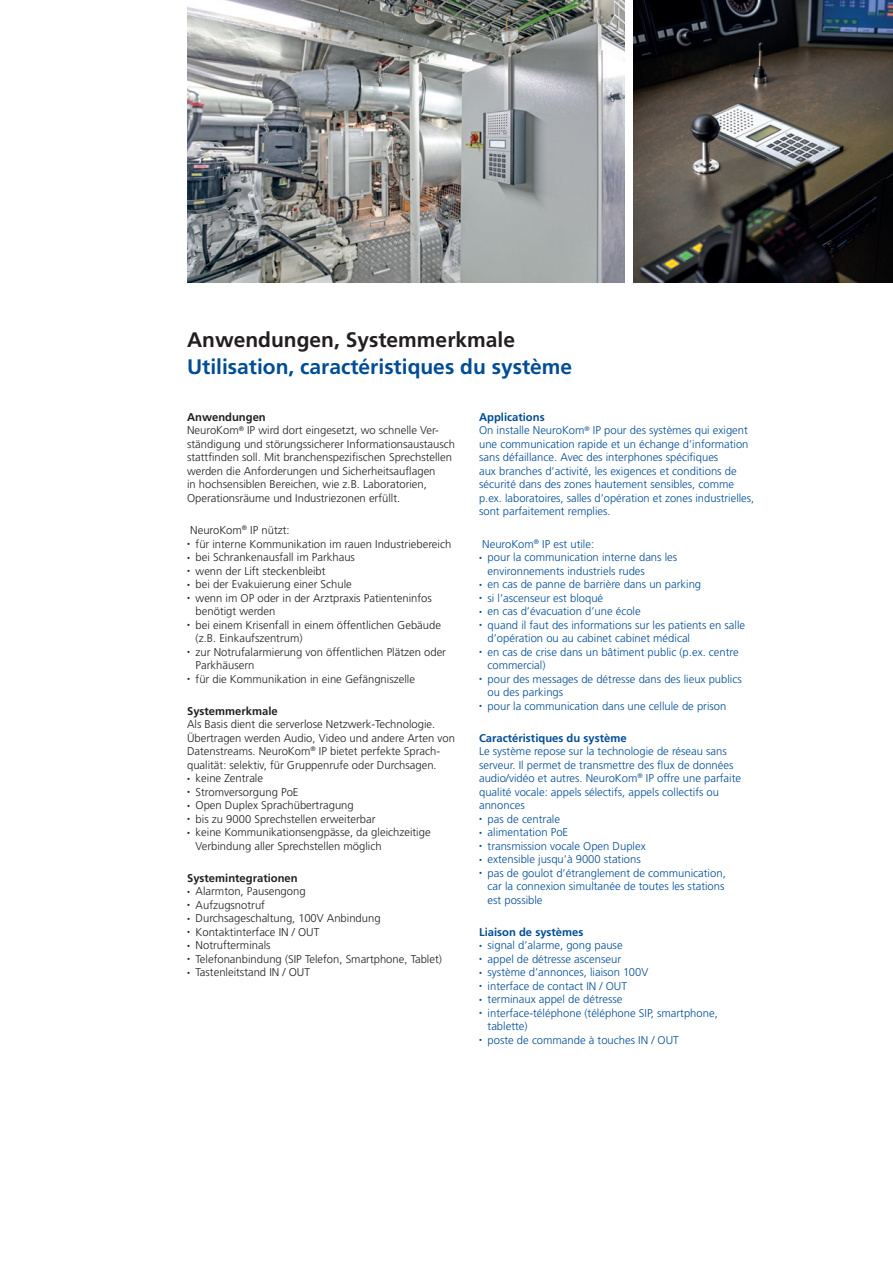
<style>
.page{position:relative;width:893px;height:1263px;background:#fff}
.page>*{position:absolute;margin:0;border:0;box-sizing:border-box;transform-origin:0 0}
.t1{font:700 21px "Frutiger LT Std";color:#014d95}
.t2{font:700 21px "Frutiger LT Std";color:#231f20}
.t3{font:300 11.25px/13.5px "Frutiger LT Std";color:#014d95}
.t4{font:300 11.25px/13.5px "Frutiger LT Std";color:#231f20}
.t5{font:700 11.25px "Frutiger LT Std";color:#014d95}
.t6{font:700 11.25px "Frutiger LT Std";color:#231f20}
.s1{font-weight:700}
.s2{font-size:6px}
</style>
<div class="page">
<img style="left:187px;top:0;width:438px;height:283px">
<img style="left:633px;top:0;width:259px;height:283px">
<h1 class="t2" style="left:187px;top:328px;width:329px">Anwendungen, Systemmerkmale</h1>
<h1 class="t1" style="left:187px;top:355px;width:387px">Utilisation, caractéristiques du système</h1>
<p class="t4" style="left:187px;top:410px;width:269px"><span class="s1">Anwendungen<br></span>NeuroKom<sup>®</sup> IP wird dort eingesetzt, wo schnelle Ver&shy;ständigung und störungssicherer Informationsaustausch stattfinden soll. Mit branchenspezifischen Sprechstellen werden die Anforderungen und Sicherheitsauflagen<br>in hochsensiblen Bereichen, wie z.B. Laboratorien, Operationsräume und Industriezonen erfüllt.</p>
<p class="t4" style="left:190px;top:524px;width:101px">NeuroKom<sup>®</sup> IP nützt:</p>
<p class="t4" style="left:187px;top:537px;width:266px"><span class="s2">•</span> für interne Kommunikation im rauen Industriebereich</p>
<p class="t4" style="left:187px;top:551px;width:169px"><span class="s2">•</span> bei Schrankenausfall im Parkhaus</p>
<p class="t4" style="left:187px;top:564px;width:140px"><span class="s2">•</span> wenn der Lift steckenbleibt</p>
<p class="t4" style="left:187px;top:578px;width:166px"><span class="s2">•</span> bei der Evakuierung einer Schule</p>
<p class="t4" style="left:196px;top:591px;width:238px;text-indent:-9px"><span class="s2">•</span> wenn im OP oder in der Arztpraxis Patienteninfos benötigt werden</p>
<p class="t4" style="left:196px;top:618px;width:247px;text-indent:-9px"><span class="s2">•</span> bei einem Krisenfall in einem öffentlichen Gebäude (z.B. Einkaufszentrum)</p>
<p class="t4" style="left:196px;top:645px;width:252px;text-indent:-9px"><span class="s2">•</span> zur Notrufalarmierung von öffentlichen Plätzen oder<br>Parkhäusern</p>
<p class="t4" style="left:187px;top:672px;width:229px"><span class="s2">•</span> für die Kommunikation in eine Gefängniszelle</p>
<p class="t6" style="left:187px;top:704px;width:92px">Systemmerkmale</p>
<p class="t4" style="left:187px;top:718px;width:269px">Als Basis dient die serverlose Netzwerk-Technologie.<br>Übertragen werden Audio, Video und andere Arten von Datenstreams. NeuroKom<sup>®</sup> IP bietet perfekte Sprach&shy;qualität: selektiv, für Gruppenrufe oder Durchsagen.</p>
<p class="t4" style="left:187px;top:772px;width:78px"><span class="s2">•</span> keine Zentrale</p>
<p class="t4" style="left:187px;top:785px;width:113px"><span class="s2">•</span> Stromversorgung PoE</p>
<p class="t4" style="left:187px;top:799px;width:168px"><span class="s2">•</span> Open Duplex Sprachübertragung</p>
<p class="t4" style="left:187px;top:812px;width:190px"><span class="s2">•</span> bis zu 9000 Sprechstellen erweiterbar</p>
<p class="t4" style="left:196px;top:826px;width:237px;text-indent:-9px"><span class="s2">•</span> keine Kommunikationsengpässe, da gleichzeitige<br>Verbindung aller Sprechstellen möglich</p>
<p class="t6" style="left:187px;top:871px;width:112px">Systemintegrationen</p>
<p class="t4" style="left:187px;top:885px;width:120px"><span class="s2">•</span> Alarmton, Pausengong</p>
<p class="t4" style="left:187px;top:898px;width:79px"><span class="s2">•</span> Aufzugsnotruf</p>
<p class="t4" style="left:187px;top:912px;width:195px"><span class="s2">•</span> Durchsageschaltung, 100V Anbindung</p>
<p class="t4" style="left:187px;top:925px;width:134px"><span class="s2">•</span> Kontaktinterface IN / OUT</p>
<p class="t4" style="left:187px;top:939px;width:85px"><span class="s2">•</span> Notrufterminals</p>
<p class="t4" style="left:187px;top:952px;width:256px"><span class="s2">•</span> Telefonanbindung (SIP Telefon, Smartphone, Tablet)</p>
<p class="t4" style="left:187px;top:966px;width:124px"><span class="s2">•</span> Tastenleitstand IN / OUT</p>
<p class="t3" style="left:479px;top:410px;width:277px"><span class="s1">Applications<br></span>On installe NeuroKom<sup>®</sup> IP pour des systèmes qui exigent une communication rapide et un échange d’information sans défaillance. Avec des interphones spécifiques<br>aux branches d’activité, les exigences et conditions de sécurité dans des zones hautement sensibles, comme p.ex. laboratoires, salles d’opération et zones industrielles, sont parfaitement remplies.</p>
<p class="t3" style="left:482px;top:537px;width:113px">NeuroKom<sup>®</sup> IP est utile:</p>
<p class="t3" style="left:488px;top:551px;width:191px;text-indent:-9px"><span class="s2">•</span> pour la communication interne dans les environnements industriels rudes</p>
<p class="t3" style="left:479px;top:578px;width:224px"><span class="s2">•</span> en cas de panne de barrière dans un parking</p>
<p class="t3" style="left:479px;top:591px;width:126px"><span class="s2">•</span> si l’ascenseur est bloqué</p>
<p class="t3" style="left:479px;top:605px;width:163px"><span class="s2">•</span> en cas d’évacuation d’une école</p>
<p class="t3" style="left:488px;top:618px;width:259px;text-indent:-9px"><span class="s2">•</span> quand il faut des informations sur les patients en salle d’opération ou au cabinet cabinet médical</p>
<p class="t3" style="left:488px;top:645px;width:253px;text-indent:-9px"><span class="s2">•</span> en cas de crise dans un bâtiment public (p.ex. centre commercial)</p>
<p class="t3" style="left:488px;top:672px;width:256px;text-indent:-9px"><span class="s2">•</span> pour des messages de détresse dans des lieux publics ou des parkings</p>
<p class="t3" style="left:479px;top:699px;width:249px"><span class="s2">•</span> pour la communication dans une cellule de prison</p>
<p class="t5" style="left:479px;top:731px;width:149px">Caractéristiques du système</p>
<p class="t3" style="left:479px;top:745px;width:263px">Le système repose sur la technologie de réseau sans serveur. Il permet de transmettre des flux de données audio/vidéo et autres. NeuroKom<sup>®</sup> IP offre une parfaite qualité vocale: appels sélectifs, appels collectifs ou annonces</p>
<p class="t3" style="left:479px;top:812px;width:83px"><span class="s2">•</span> pas de centrale</p>
<p class="t3" style="left:479px;top:826px;width:91px"><span class="s2">•</span> alimentation PoE</p>
<p class="t3" style="left:479px;top:839px;width:168px"><span class="s2">•</span> transmission vocale Open Duplex</p>
<p class="t3" style="left:479px;top:853px;width:163px"><span class="s2">•</span> extensible jusqu’à 9000 stations</p>
<p class="t3" style="left:488px;top:866px;width:240px;text-align:justify;text-indent:-9px"><span class="s2">•</span> pas de goulot d’étranglement de communication, car la connexion simultanée de toutes les stations est possible</p>
<p class="t5" style="left:479px;top:925px;width:106px">Liaison de systèmes</p>
<p class="t3" style="left:479px;top:939px;width:145px"><span class="s2">•</span> signal d’alarme, gong pause</p>
<p class="t3" style="left:479px;top:952px;width:144px"><span class="s2">•</span> appel de détresse ascenseur</p>
<p class="t3" style="left:479px;top:966px;width:171px"><span class="s2">•</span> système d’annonces, liaison 100V</p>
<p class="t3" style="left:479px;top:979px;width:149px"><span class="s2">•</span> interface de contact IN / OUT</p>
<p class="t3" style="left:479px;top:993px;width:145px"><span class="s2">•</span> terminaux appel de détresse</p>
<p class="t3" style="left:488px;top:1006px;width:232px;text-indent:-9px"><span class="s2">•</span> interface-téléphone (téléphone SIP, smartphone, tablette)</p>
<p class="t3" style="left:479px;top:1033px;width:201px"><span class="s2">•</span> poste de commande à touches IN / OUT</p>
</div>
